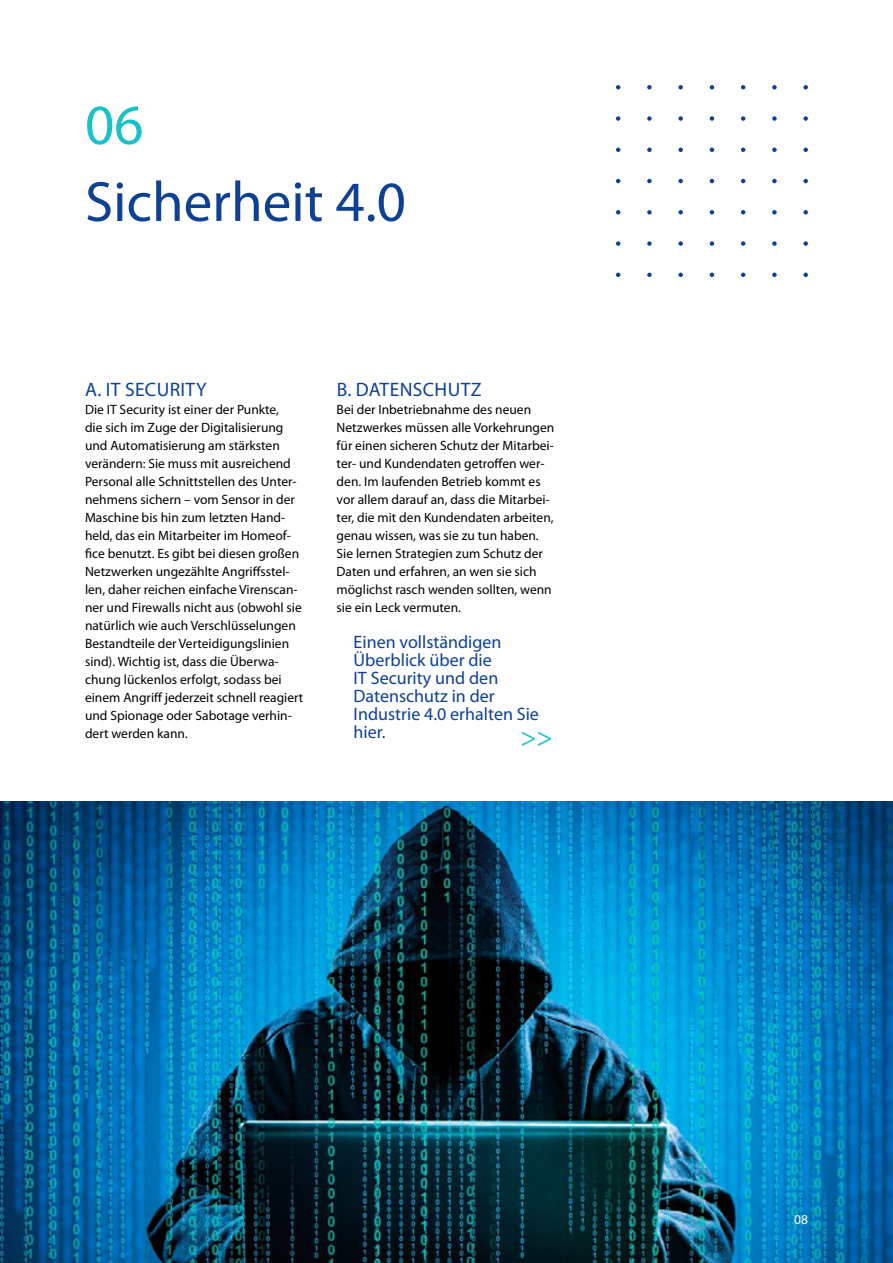
<style>
.page{position:relative;width:893px;height:1263px;background:#fff}
.page>*{position:absolute;margin:0;border:0;box-sizing:border-box;transform-origin:0 0}
.t1{font:57px "Myriad Pro";color:#0e4194}
.t2{font:57px "Myriad Pro";color:#17c2c9}
.t3{font:27px "Myriad Pro";color:#17c2c9}
.t4{font:19.5px "Myriad Pro";letter-spacing:.02em;color:#0e4194}
.t5{font:18px/18px "Myriad Pro";color:#0e4194}
.t6{font:13.5px/18px "Myriad Pro";color:#000}
.t7{font:13.5px "Myriad Pro";color:#fff}
</style>
<div class="page">
<svg style="left:616px;top:85px;width:4px;height:5px"></svg>
<svg style="left:647px;top:85px;width:5px;height:5px"></svg>
<svg style="left:678px;top:85px;width:5px;height:5px"></svg>
<svg style="left:710px;top:85px;width:4px;height:5px"></svg>
<svg style="left:741px;top:85px;width:4px;height:5px"></svg>
<svg style="left:772px;top:85px;width:5px;height:5px"></svg>
<svg style="left:803px;top:85px;width:5px;height:5px"></svg>
<svg style="left:616px;top:116px;width:4px;height:5px"></svg>
<svg style="left:647px;top:116px;width:5px;height:5px"></svg>
<svg style="left:678px;top:116px;width:5px;height:5px"></svg>
<svg style="left:710px;top:116px;width:4px;height:5px"></svg>
<svg style="left:741px;top:116px;width:4px;height:5px"></svg>
<svg style="left:772px;top:116px;width:5px;height:5px"></svg>
<svg style="left:803px;top:116px;width:5px;height:5px"></svg>
<svg style="left:616px;top:148px;width:4px;height:4px"></svg>
<svg style="left:647px;top:148px;width:5px;height:4px"></svg>
<svg style="left:678px;top:148px;width:5px;height:4px"></svg>
<svg style="left:710px;top:148px;width:4px;height:4px"></svg>
<svg style="left:741px;top:148px;width:4px;height:4px"></svg>
<svg style="left:772px;top:148px;width:5px;height:4px"></svg>
<svg style="left:803px;top:148px;width:5px;height:4px"></svg>
<svg style="left:616px;top:179px;width:4px;height:4px"></svg>
<svg style="left:647px;top:179px;width:5px;height:4px"></svg>
<svg style="left:678px;top:179px;width:5px;height:4px"></svg>
<svg style="left:710px;top:179px;width:4px;height:4px"></svg>
<svg style="left:741px;top:179px;width:4px;height:4px"></svg>
<svg style="left:772px;top:179px;width:5px;height:4px"></svg>
<svg style="left:803px;top:179px;width:5px;height:4px"></svg>
<svg style="left:616px;top:210px;width:4px;height:5px"></svg>
<svg style="left:647px;top:210px;width:5px;height:5px"></svg>
<svg style="left:678px;top:210px;width:5px;height:5px"></svg>
<svg style="left:710px;top:210px;width:4px;height:5px"></svg>
<svg style="left:741px;top:210px;width:4px;height:5px"></svg>
<svg style="left:772px;top:210px;width:5px;height:5px"></svg>
<svg style="left:803px;top:210px;width:5px;height:5px"></svg>
<svg style="left:616px;top:241px;width:4px;height:5px"></svg>
<svg style="left:647px;top:241px;width:5px;height:5px"></svg>
<svg style="left:678px;top:241px;width:5px;height:5px"></svg>
<svg style="left:710px;top:241px;width:4px;height:5px"></svg>
<svg style="left:741px;top:241px;width:4px;height:5px"></svg>
<svg style="left:772px;top:241px;width:5px;height:5px"></svg>
<svg style="left:803px;top:241px;width:5px;height:5px"></svg>
<svg style="left:616px;top:273px;width:4px;height:4px"></svg>
<svg style="left:647px;top:273px;width:5px;height:4px"></svg>
<svg style="left:678px;top:273px;width:5px;height:4px"></svg>
<svg style="left:710px;top:273px;width:4px;height:4px"></svg>
<svg style="left:741px;top:273px;width:4px;height:4px"></svg>
<svg style="left:772px;top:273px;width:5px;height:4px"></svg>
<svg style="left:803px;top:273px;width:5px;height:4px"></svg>
<img style="left:0;top:801px;width:893px;height:462px">
<h1 class="t2" style="left:85px;top:90px;width:60px">06</h1>
<h1 class="t1" style="left:85px;top:167px;width:322px">Sicherheit 4.0</h1>
<h3 class="t4" style="left:85px;top:377px;width:82px">a. IT Securit</h3>
<h3 class="t4" style="left:196px;top:377px;width:12px">y</h3>
<p class="t6" style="left:85px;top:400px;width:220px">Die IT Security ist einer der Punkte,<br>die sich im Zuge der Digitalisierung und Automatisierung am stärksten verändern: Sie muss mit ausreichend Personal alle Schnittstellen des Unter&shy;nehmens sichern – vom Sensor in der Maschine bis hin zum letzten Hand&shy;held, das ein Mitarbeiter im Homeof&shy;fice benutzt. Es gibt bei diesen großen Netzwerken ungezählte Angriffsstel&shy;len, daher reichen einfache Virenscan&shy;ner und Firewalls nicht aus (obwohl sie natürlich wie auch Verschlüsselungen Bestandteile der Verteidigungslinien sind). Wichtig ist, dass die Überwa&shy;chung lückenlos erfolgt, sodass bei einem Angriff jederzeit schnell reagiert und Spionage oder Sabotage verhin&shy;dert werden kann.</p>
<h3 class="t4" style="left:337px;top:377px;width:44px">b. Datens</h3>
<h3 class="t4" style="left:423px;top:377px;width:24px">chutz</h3>
<p class="t6" style="left:337px;top:400px;width:219px">Bei der Inbetriebnahme des neuen Netzwerkes müssen alle Vorkehrungen für einen sicheren Schutz der Mitarbei&shy;ter- und Kundendaten getroffen wer&shy;den. Im laufenden Betrieb kommt es vor allem darauf an, dass die Mitarbei&shy;ter, die mit den Kundendaten arbeiten, genau wissen, was sie zu tun haben.<br>Sie lernen Strategien zum Schutz der Daten und erfahren, an wen sie sich möglichst rasch wenden sollten, wenn sie ein Leck vermuten.</p>
<h3 class="t5" style="left:354px;top:633px;width:187px">Einen vollständigen<br>Überblick über die<br>IT Security und den<br>Datenschutz in der<br>Industrie 4.0 erhalten Sie hier.</h3>
<h2 class="t3" style="left:520px;top:720px;width:34px">&gt;&gt;</h2>
<p class="t7" style="left:794px;top:1211px;width:15px">08</p>
</div>
